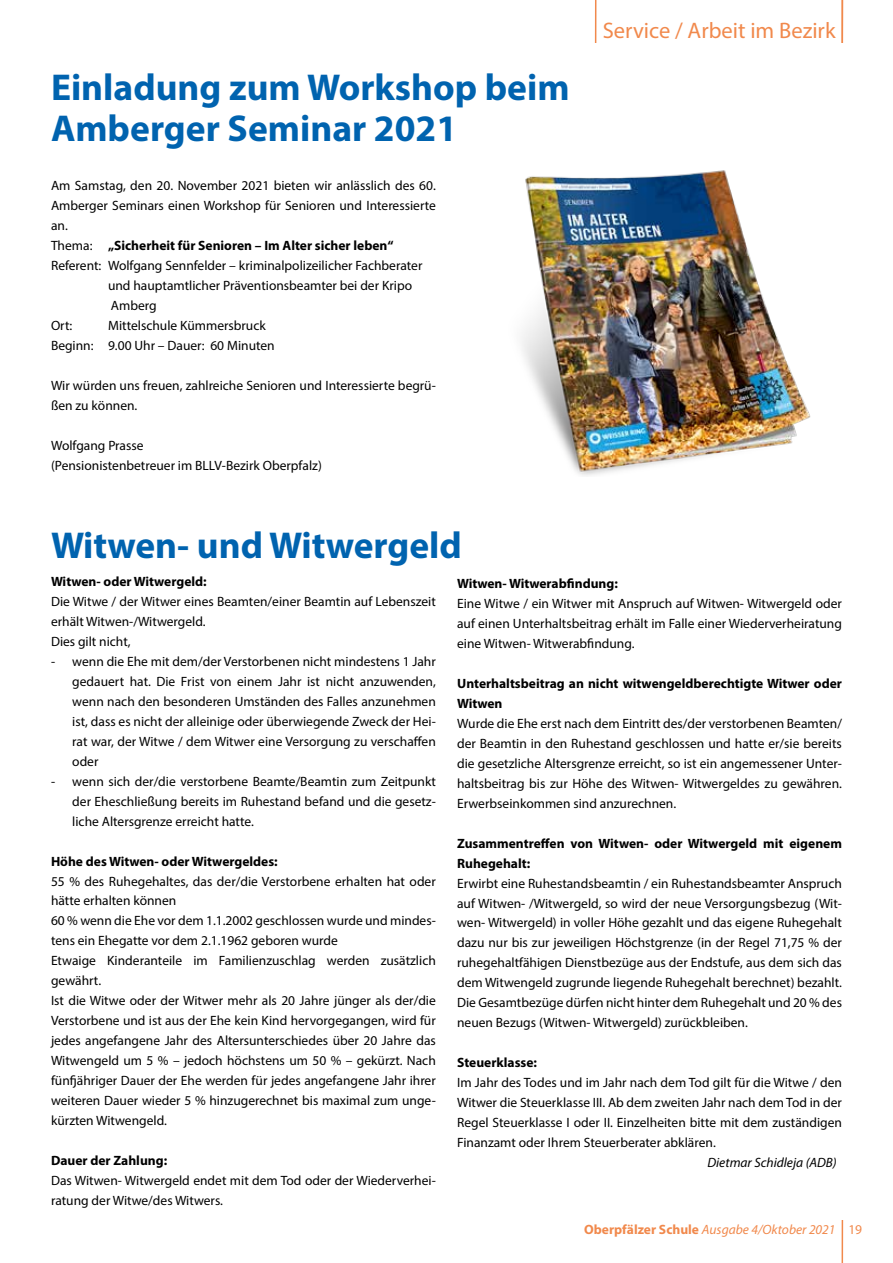
<style>
.page{position:relative;width:893px;height:1263px;background:#fff}
.page>*{position:absolute;margin:0;border:0;box-sizing:border-box;transform-origin:0 0}
.t1{font:700 37.5px/40.5px "Myriad Pro";color:#0063af}
.t2{font:22.5px "Myriad Pro";color:#f1894c}
.t3{font:13.5px/20px "Myriad Pro";color:#000}
.t4{font:700 13.5px/20px "Myriad Pro";color:#000}
.t5{font:italic 13.5px "Myriad Pro";color:#f1894c}
.t6{font:italic 13.5px "Myriad Pro";color:#000}
.s1{font-weight:400}
.s2{font-weight:700;font-style:normal}
.s3{font-style:normal}
</style>
<div class="page">
<hr style="left:841px;top:1220px;width:2px;height:43px;background:#f1894c">
<hr style="left:595px;top:0;width:1px;height:43px;background:#f1894c">
<hr style="left:841px;top:0;width:2px;height:43px;background:#f1894c">
<img style="left:522px;top:170px;width:289px;height:306px">
<h1 class="t1" style="left:51px;top:66px;width:520px">Einladung zum Workshop beim<br>Amberger Seminar 2021</h1>
<p class="t3" style="left:51px;top:175px;width:385px">Am Samstag, den 20. November 2021 bieten wir anlässlich des 60.</p>
<p class="t3" style="left:51px;top:195px;width:386px">Amberger Seminars einen Workshop für Senioren und Interessierte</p>
<p class="t3" style="left:51px;top:215px;width:17px">an.</p>
<p class="t4" style="left:51px;top:235px;width:344px"><span class="s1">Thema:</span> „Sicherheit für Senioren – Im Alter sicher leben“</p>
<p class="t3" style="left:51px;top:255px;width:373px">Referent: Wolfgang Sennfelder – kriminalpolizeilicher Fachberater</p>
<p class="t3" style="left:108px;top:275px;width:306px">und hauptamtlicher Präventionsbeamter bei der Kripo</p>
<p class="t3" style="left:111px;top:295px;width:47px">Amberg</p>
<p class="t3" style="left:51px;top:315px;width:23px">Ort:</p>
<p class="t3" style="left:51px;top:315px;width:225px;text-indent:57px">Mittelschule Kümmersbruck<br>Beginn: 9.00 Uhr – Dauer: 60 Minuten</p>
<p class="t3" style="left:51px;top:375px;width:386px">Wir würden uns freuen, zahlreiche Senioren und Interessierte begrü&shy;ßen zu können.</p>
<p class="t3" style="left:51px;top:435px;width:272px">Wolfgang Prasse<br>(Pensionistenbetreuer im BLLV-Bezirk Oberpfalz)</p>
<h2 class="t2" style="left:603px;top:17px;width:234px">Service / Arbeit im Bezirk</h2>
<h1 class="t1" style="left:51px;top:524px;width:412px">Witwen- und Witwergeld</h1>
<p class="t4" style="left:51px;top:571px;width:157px">Witwen- oder Witwergeld:</p>
<p class="t3" style="left:51px;top:591px;width:386px">Die Witwe / der Witwer eines Beamten/einer Beamtin auf Lebenszeit erhält Witwen-/Witwergeld.<br>Dies gilt nicht,</p>
<p class="t3" style="left:72px;top:651px;width:365px;text-align:justify;text-indent:-21px">- wenn die Ehe mit dem/der Verstorbenen nicht mindestens 1 Jahr gedauert hat. Die Frist von einem Jahr ist nicht anzuwenden, wenn nach den besonderen Umständen des Falles anzunehmen ist, dass es nicht der alleinige oder überwiegende Zweck der Hei&shy;rat war, der Witwe / dem Witwer eine Versorgung zu verschaffen oder</p>
<p class="t3" style="left:72px;top:771px;width:365px;text-align:justify;text-indent:-21px">- wenn sich der/die verstorbene Beamte/Beamtin zum Zeitpunkt der Eheschließung bereits im Ruhestand befand und die gesetz&shy;liche Altersgrenze erreicht hatte.</p>
<p class="t4" style="left:51px;top:851px;width:228px">Höhe des Witwen- oder Witwergeldes:</p>
<p class="t3" style="left:51px;top:871px;width:386px">55 % des Ruhegehaltes, das der/die Verstorbene erhalten hat oder hätte erhalten können<br>60 % wenn die Ehe vor dem 1.1.2002 geschlossen wurde und mindes&shy;tens ein Ehegatte vor dem 2.1.1962 geboren wurde<br>Etwaige Kinderanteile im Familienzuschlag werden zusätzlich gewährt.<br>Ist die Witwe oder der Witwer mehr als 20 Jahre jünger als der/die Verstorbene und ist aus der Ehe kein Kind hervorgegangen, wird für jedes angefangene Jahr des Altersunterschiedes über 20 Jahre das Witwengeld um 5 % – jedoch höchstens um 50 % – gekürzt. Nach fünfjähriger Dauer der Ehe werden für jedes angefangene Jahr ihrer weiteren Dauer wieder 5 % hinzugerechnet bis maximal zum unge&shy;kürzten Witwengeld.</p>
<p class="t4" style="left:51px;top:1150px;width:118px">Dauer der Zahlung:</p>
<p class="t3" style="left:51px;top:1170px;width:386px">Das Witwen- Witwergeld endet mit dem Tod oder der Wiederverhei&shy;ratung der Witwe/des Witwers.</p>
<p class="t4" style="left:457px;top:573px;width:162px">Witwen- Witwerabfindung:</p>
<p class="t3" style="left:457px;top:593px;width:386px;text-align:justify">Eine Witwe / ein Witwer mit Anspruch auf Witwen- Witwergeld oder auf einen Unterhaltsbeitrag erhält im Falle einer Wiederverheiratung eine Witwen- Witwerabfindung.</p>
<p class="t4" style="left:457px;top:673px;width:386px">Unterhaltsbeitrag an nicht witwengeldberechtigte Witwer oder<br>Witwen</p>
<p class="t3" style="left:457px;top:713px;width:386px;text-align:justify">Wurde die Ehe erst nach dem Eintritt des/der verstorbenen Beamten/ der Beamtin in den Ruhestand geschlossen und hatte er/sie bereits die gesetzliche Altersgrenze erreicht, so ist ein angemessener Unter&shy;haltsbeitrag bis zur Höhe des Witwen- Witwergeldes zu gewähren.<br>Erwerbseinkommen sind anzurechnen.</p>
<p class="t4" style="left:457px;top:833px;width:386px">Zusammentreffen von Witwen- oder Witwergeld mit eigenem<br>Ruhegehalt:</p>
<p class="t3" style="left:457px;top:873px;width:386px;text-align:justify">Erwirbt eine Ruhestandsbeamtin / ein Ruhestandsbeamter Anspruch auf Witwen- /Witwergeld, so wird der neue Versorgungsbezug (Wit&shy;wen- Witwergeld) in voller Höhe gezahlt und das eigene Ruhegehalt dazu nur bis zur jeweiligen Höchstgrenze (in der Regel 71,75 % der ruhegehaltfähigen Dienstbezüge aus der Endstufe, aus dem sich das dem Witwengeld zugrunde liegende Ruhegehalt berechnet) bezahlt.<br>Die Gesamtbezüge dürfen nicht hinter dem Ruhegehalt und 20 % des neuen Bezugs (Witwen- Witwergeld) zurückbleiben.</p>
<p class="t4" style="left:457px;top:1052px;width:81px">Steuerklasse:</p>
<p class="t3" style="left:457px;top:1072px;width:386px;text-align:justify">Im Jahr des Todes und im Jahr nach dem Tod gilt für die Witwe / den Witwer die Steuerklasse III. Ab dem zweiten Jahr nach dem Tod in der Regel Steuerklasse I oder II. Einzelheiten bitte mit dem zuständigen Finanzamt oder Ihrem Steuerberater abklären.</p>
<p class="t6" style="left:707px;top:1154px;width:131px">Dietmar Schidleja (ADB)</p>
<p class="t5" style="left:584px;top:1221px;width:280px"><span class="s2">Oberpfälzer Schule</span> Ausgabe 4/Oktober 2021 <span class="s3">19</span></p>
</div>
